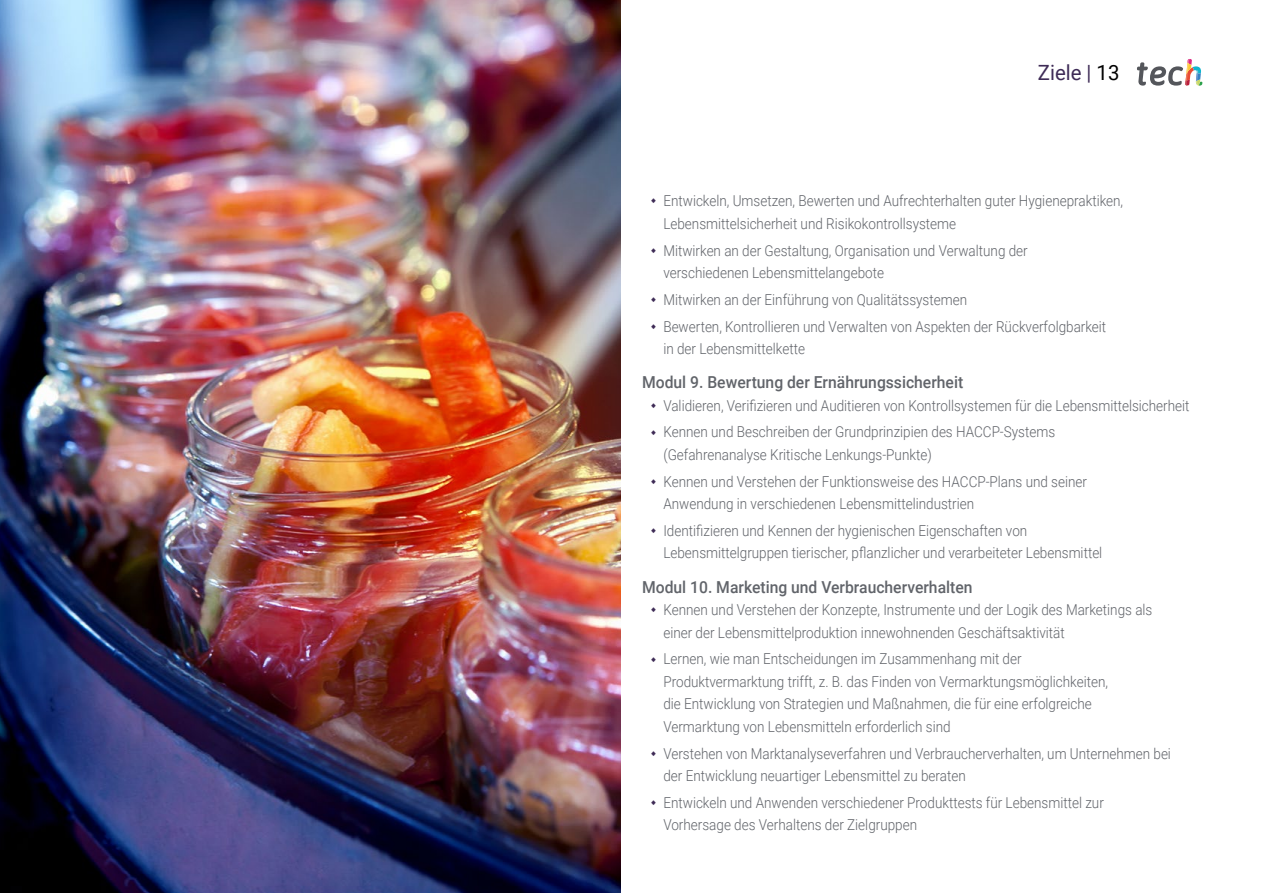
<style>
.page{position:relative;width:1263px;height:893px;background:#fff}
.page>*{position:absolute;margin:0;border:0;box-sizing:border-box;transform-origin:0 0}
.t1{font:21px "Roboto";color:#3e2b56}
.t2{font:500 16.5px "Roboto";color:#61646a;scale:.95 1}
.t3{font:300 15px/22.5px "Roboto";color:#61646a;scale:.9 1}
.s1{color:#000}
</style>
<div class="page">
<img style="left:0;top:0;width:621px;height:893px">
<svg style="left:1137px;top:59px;width:65px;height:27px"></svg>
<h1 class="t1" style="left:1038px;top:57px;width:83px">Ziele | <span class="s1">13</span></h1>
<p class="t3" style="left:663px;top:189px;width:512px">Entwickeln, Umsetzen, Bewerten und Aufrechterhalten guter Hygienepraktiken,<br>Lebensmittelsicherheit und Risikokontrollsysteme</p>
<p class="t3" style="left:663px;top:238px;width:406px">Mitwirken an der Gestaltung, Organisation und Verwaltung der verschiedenen Lebensmittelangebote</p>
<p class="t3" style="left:663px;top:285px;width:494px;line-height:26.7px">Mitwirken an der Einführung von Qualitätssystemen<br>Bewerten, Kontrollieren und Verwalten von Aspekten der Rückverfolgbarkeit</p>
<p class="t3" style="left:663px;top:337px;width:159px">in der Lebensmittelkette</p>
<p class="t2" style="left:642px;top:371px;width:339px">Modul 9. Bewertung der Ernährungssicherheit</p>
<p class="t3" style="left:663px;top:391px;width:586px;line-height:26.7px">Validieren, Verifizieren und Auditieren von Kontrollsystemen für die Lebensmittelsicherheit<br>Kennen und Beschreiben der Grundprinzipien des HACCP-Systems</p>
<p class="t3" style="left:663px;top:441px;width:472px;line-height:26.7px">(Gefahrenanalyse Kritische Lenkungs-Punkte)<br>Kennen und Verstehen der Funktionsweise des HACCP-Plans und seiner</p>
<p class="t3" style="left:663px;top:490px;width:406px;line-height:26.7px">Anwendung in verschiedenen Lebensmittelindustrien<br>Identifizieren und Kennen der hygienischen Eigenschaften von</p>
<p class="t3" style="left:663px;top:541px;width:489px">Lebensmittelgruppen tierischer, pflanzlicher und verarbeiteter Lebensmittel</p>
<p class="t2" style="left:642px;top:575px;width:349px">Modul 10. Marketing und Verbraucherverhalten</p>
<p class="t3" style="left:663px;top:598px;width:545px">Kennen und Verstehen der Konzepte, Instrumente und der Logik des Marketings als einer der Lebensmittelproduktion innewohnenden Geschäftsaktivität</p>
<p class="t3" style="left:663px;top:647px;width:495px">Lernen, wie man Entscheidungen im Zusammenhang mit der Produktvermarktung trifft, z. B. das Finden von Vermarktungsmöglichkeiten, die Entwicklung von Strategien und Maßnahmen, die für eine erfolgreiche Vermarktung von Lebensmitteln erforderlich sind</p>
<p class="t3" style="left:663px;top:741px;width:565px">Verstehen von Marktanalyseverfahren und Verbraucherverhalten, um Unternehmen bei der Entwicklung neuartiger Lebensmittel zu beraten</p>
<p class="t3" style="left:663px;top:791px;width:491px">Entwickeln und Anwenden verschiedener Produkttests für Lebensmittel zur<br>Vorhersage des Verhaltens der Zielgruppen</p>
</div>
